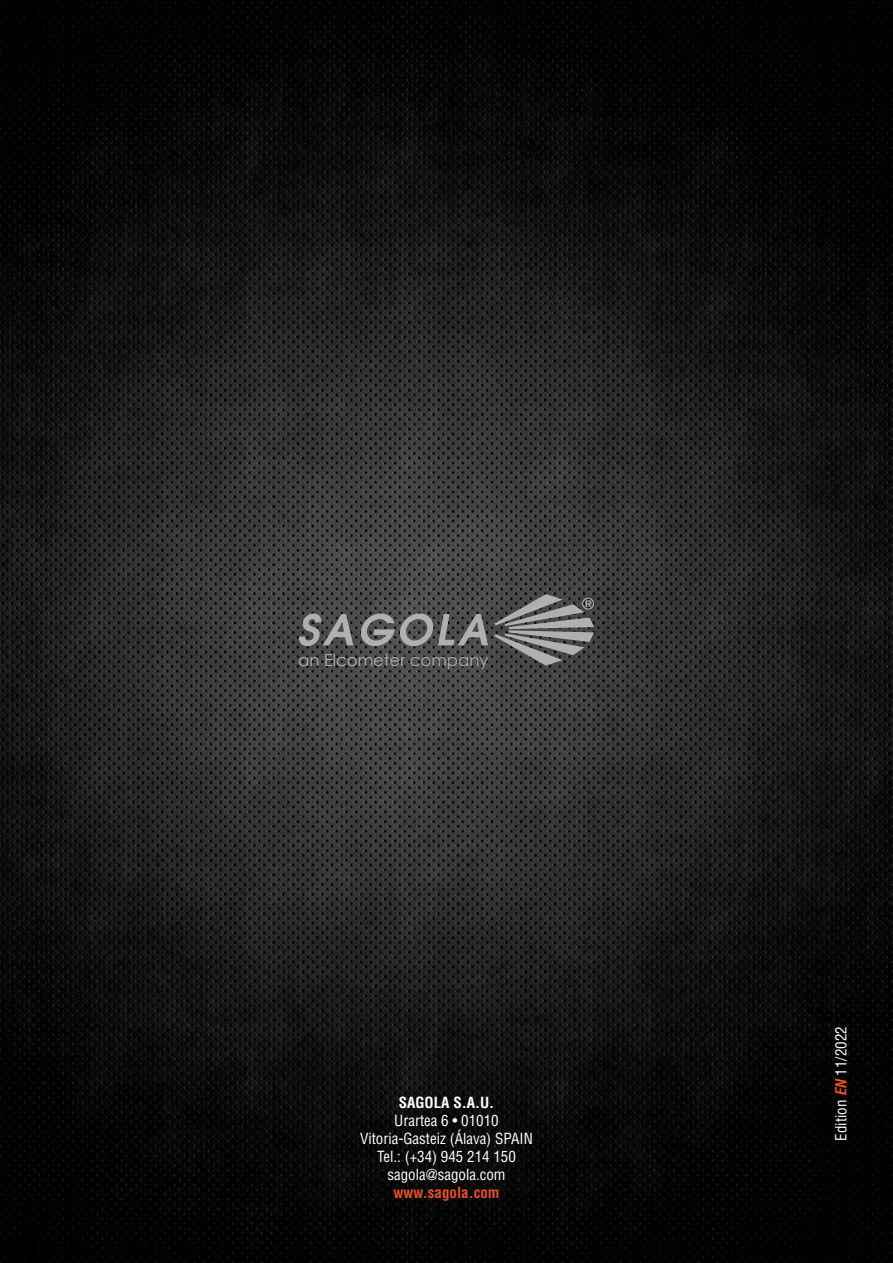
<style>
.page{position:relative;width:893px;height:1263px;background:#fff}
.page>*{position:absolute;margin:0;border:0;box-sizing:border-box;transform-origin:0 0}
.t1{font:16.5px "Century Gothic";color:#b0b0b0}
.t2{font:condensed 15px/18px "Helvetica LT Std";color:#fff;text-align:center}
.t3{font:700 condensed 15px "Helvetica LT Std";color:#e94f26}
.t4{font:700 condensed 15px "Helvetica LT Std";color:#fff}
.s1{font-weight:700;font-style:italic;color:#e94f26}
</style>
<div class="page">
<img style="left:0;top:0;width:893px;height:1263px">
<svg style="left:299px;top:613px;width:54px;height:33px;background:#717171"></svg>
<svg style="left:361px;top:613px;width:127px;height:33px;background:#717171"></svg>
<svg style="left:494px;top:594px;width:100px;height:71px;background:#6e6e6e"></svg>
<p class="t1" style="left:298px;top:648px;width:192px">an Elcometer company</p>
<p class="t4" style="left:399px;top:1093px;width:97px">SAGOLA S.A.U.</p>
<p class="t2" style="left:360px;top:1112px;width:174px">Urartea 6 • 01010<br>Vitoria-Gasteiz (Álava) SPAIN<br>Tel.: (+34) 945 214 150 sagola@sagola.com</p>
<p class="t3" style="left:393px;top:1183px;width:108px">www.sagola.com</p>
<p class="t2" style="left:832px;top:1140px;width:116px;rotate:-90deg">Edition <span class="s1">EN</span> 11/2022</p>
</div>
